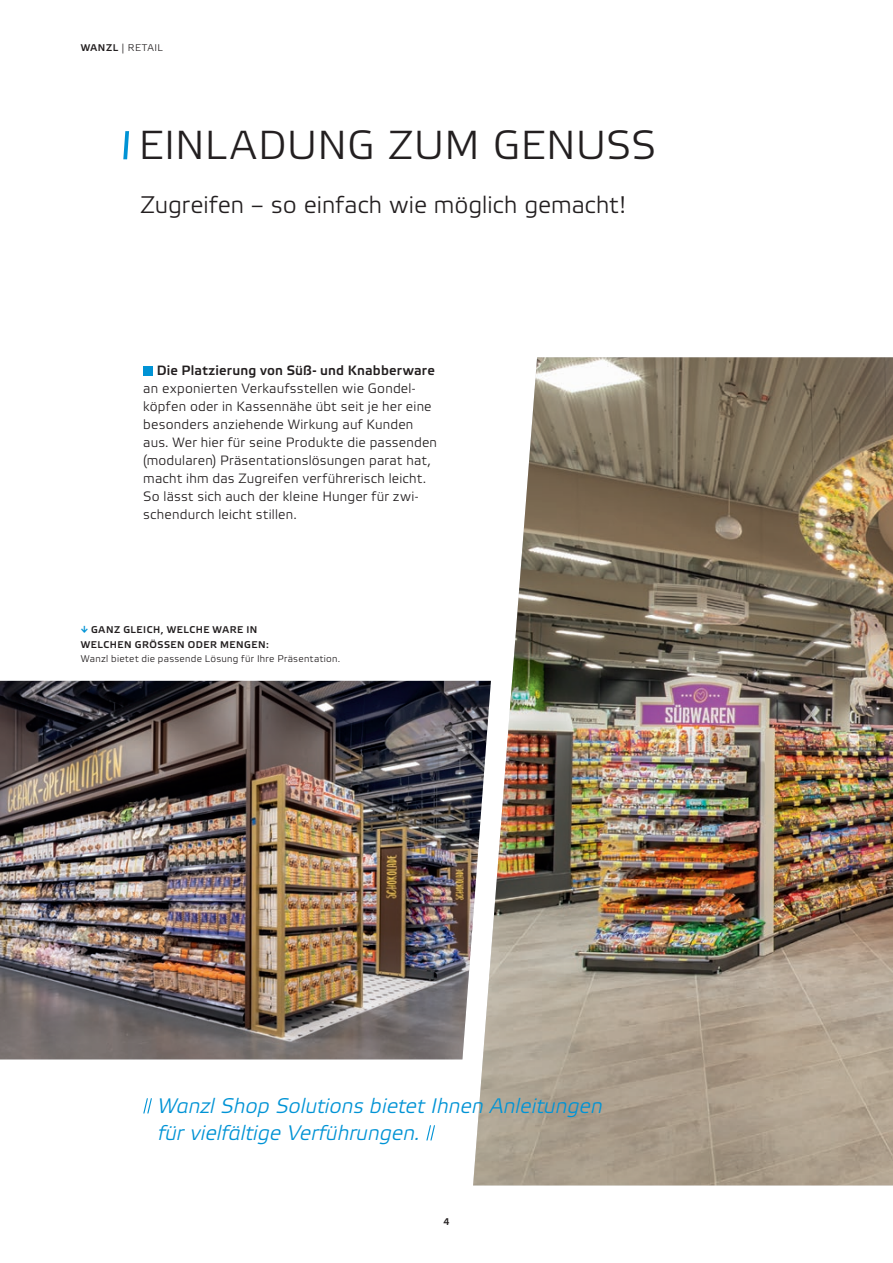
<style>
.page{position:relative;width:893px;height:1263px;background:#fff}
.page>*{position:absolute;margin:0;border:0;box-sizing:border-box;transform-origin:0 0}
.t1{font:300 40.5px "Wanzl Etelka";letter-spacing:.01em;color:#231f20}
.t2{font:300 24px "Wanzl Etelka";color:#231f20}
.t3{font:italic 300 21px/27px "Wanzl Etelka";color:#0093d5}
.t4{font:300 13.5px/18px "Wanzl Etelka";letter-spacing:.015em;color:#231f20}
.t5{font:500 13.5px "Wanzl Etelka";letter-spacing:.015em;color:#231f20}
.t6{font:300 9.75px "Wanzl Etelka";letter-spacing:.03em;color:#231f20}
.t7{font:500 9.75px/14.4px "Wanzl Etelka";letter-spacing:.06em;color:#231f20}
.s1{font-weight:500}
.s2{color:#0093d5}
</style>
<div class="page">
<img style="left:0;top:681px;width:473px;height:378px">
<img style="left:473px;top:357px;width:420px;height:828px">
<div style="left:143px;top:366px;width:10px;height:9px;background:#0093d5"></div>
<svg style="left:123px;top:131px;width:6px;height:28px"></svg>
<svg style="left:143px;top:1098px;width:9px;height:15px"></svg>
<svg style="left:426px;top:1125px;width:9px;height:15px"></svg>
<p class="t6" style="left:81px;top:42px;width:84px"><span class="s1">WANZL</span> | RETAIL</p>
<h1 class="t1" style="left:139px;top:122px;width:519px">EINLADUNG ZUM GENUSS</h1>
<h2 class="t2" style="left:141px;top:191px;width:488px">Zugreifen – so einfach wie möglich gemacht!</h2>
<p class="t5" style="left:157px;top:363px;width:280px">Die Platzierung von Süß- und Knabberware</p>
<p class="t4" style="left:143px;top:380px;width:295px">an exponierten Verkaufsstellen wie Gondel&shy;köpfen oder in Kassennähe übt seit je her eine besonders anziehende Wirkung auf Kunden aus. Wer hier für seine Produkte die passenden (modularen) Präsentationslösungen parat hat, macht ihm das Zugreifen verführerisch leicht.<br>So lässt sich auch der kleine Hunger für zwi&shy;schendurch leicht stillen.</p>
<p class="t7" style="left:81px;top:623px;width:190px"><span class="s2">↓</span> GANZ GLEICH, WELCHE WARE IN<br>WELCHEN GRÖSSEN ODER MENGEN:</p>
<p class="t6" style="left:81px;top:653px;width:261px">Wanzl bietet die passende Lösung für Ihre Präsentation.</p>
<h3 class="t3" style="left:158px;top:1094px;width:446px">Wanzl Shop Solutions bietet Ihnen Anleitungen für vielfältige Verführungen.</h3>
<p class="t7" style="left:443px;top:1214px;width:8px">4</p>
</div>
